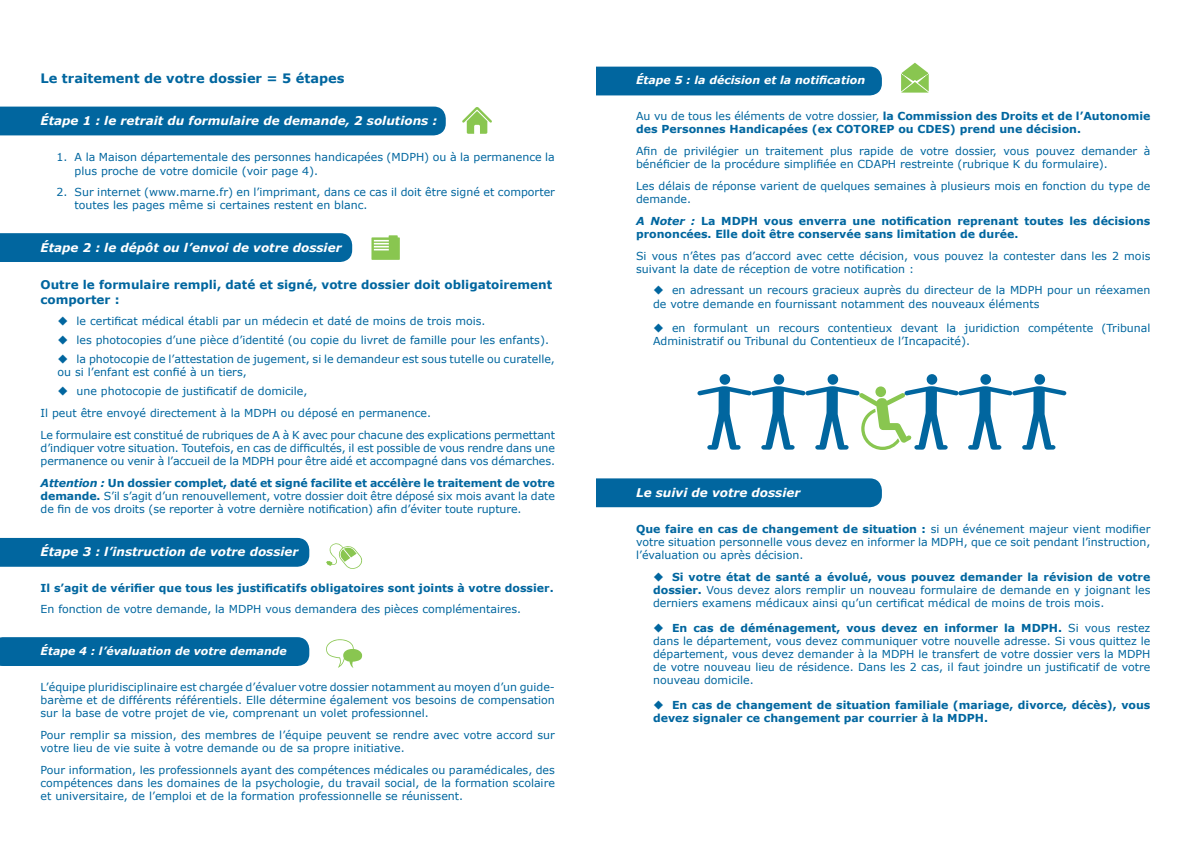
<style>
.page{position:relative;width:1191px;height:842px;background:#fff}
.page>*{position:absolute;margin:0;border:0;box-sizing:border-box;transform-origin:0 0}
.t1{font:700 13px "Verdana";color:#01669f}
.t2{font:italic 700 12px "Verdana";color:#fff}
.t3{font:700 12px/14.4px "Verdana";color:#01669f}
.t4{font:11px/13.2px "Verdana";color:#01669f}
.t5{font:700 11px/13.2px "Verdana";color:#01669f}
.t6{font:italic 700 11px "Verdana";color:#fff}
.s1{font-weight:700;font-style:italic}
.s2{font-weight:700}
.s3{font-weight:400}
.s4{font-style:italic}
</style>
<div class="page">
<div style="left:0;top:107px;width:446px;height:28px;background:#01669f"></div>
<div style="left:0;top:233px;width:352px;height:29px;background:#01669f"></div>
<div style="left:0;top:538px;width:309px;height:29px;background:#01669f"></div>
<div style="left:0;top:637px;width:309px;height:29px;background:#01669f"></div>
<div style="left:579px;top:67px;width:303px;height:28px;background:#01669f;border-radius:12px"></div>
<div style="left:579px;top:478px;width:303px;height:29px;background:#01669f;border-radius:12px"></div>
<svg style="left:462px;top:107px;width:30px;height:27px"></svg>
<svg style="left:371px;top:235px;width:29px;height:25px"></svg>
<svg style="left:326px;top:543px;width:37px;height:26px"></svg>
<svg style="left:326px;top:639px;width:36px;height:29px"></svg>
<svg style="left:901px;top:63px;width:27px;height:30px"></svg>
<svg style="left:697px;top:374px;width:369px;height:76px"></svg>
<div style="left:567px;top:0;width:28px;height:543px;background:#fff"></div>
<p class="t1" style="left:41px;top:69px;width:305px">Le traitement de votre dossier = 5 étapes</p>
<p class="t2" style="left:41px;top:113px;width:398px">Étape 1 : le retrait du formulaire de demande, 2 solutions :</p>
<p class="t4" style="left:75px;top:151px;width:482px;text-indent:-18px">1. A la Maison départementale des personnes handicapées (MDPH) ou à la permanence la plus proche de votre domicile (voir page 4).</p>
<p class="t4" style="left:75px;top:186px;width:482px;text-indent:-18px">2. Sur internet (www.marne.fr) en l’imprimant, dans ce cas il doit être signé et comporter toutes les pages même si certaines restent en blanc.</p>
<p class="t2" style="left:41px;top:239px;width:303px">Étape 2 : le dépôt ou l’envoi de votre dossier</p>
<p class="t3" style="left:41px;top:277px;width:513px">Outre le formulaire rempli, daté et signé, votre dossier doit obligatoirement comporter :</p>
<p class="t4" style="left:77px;top:312px;width:480px;line-height:18.9px">le certificat médical établi par un médecin et daté de moins de trois mois.<br>les photocopies d’une pièce d’identité (ou copie du livret de famille pour les enfants). la photocopie de l’attestation de jugement, si le demandeur est sous tutelle ou curatelle,</p>
<p class="t4" style="left:77px;top:363px;width:232px;line-height:18.9px;text-indent:-19px">ou si l’enfant est confié à un tiers,<br>une photocopie de justificatif de domicile,</p>
<p class="t4" style="left:41px;top:402px;width:516px;line-height:21.7px">Il peut être envoyé directement à la MDPH ou déposé en permanence.<br>Le formulaire est constitué de rubriques de A à K avec pour chacune des explications permettant</p>
<p class="t4" style="left:41px;top:441px;width:516px">d’indiquer votre situation. Toutefois, en cas de difficultés, il est possible de vous rendre dans une permanence ou venir à l’accueil de la MDPH pour être aidé et accompagné dans vos démarches.</p>
<p class="t4" style="left:41px;top:476px;width:516px;text-align:justify"><span class="s1">Attention :</span> <span class="s2">Un dossier complet, daté et signé facilite et accélère le traitement de votre demande.</span> S’il s’agit d’un renouvellement, votre dossier doit être déposé six mois avant la date de fin de vos droits (se reporter à votre dernière notification) afin d’éviter toute rupture.</p>
<p class="t2" style="left:41px;top:543px;width:259px">Étape 3 : l’instruction de votre dossier</p>
<p class="t5" style="left:41px;top:581px;width:514px">Il s’agit de vérifier que tous les justificatifs obligatoires sont joints à votre dossier.</p>
<p class="t4" style="left:41px;top:603px;width:482px">En fonction de votre demande, la MDPH vous demandera des pièces complémentaires.</p>
<p class="t6" style="left:41px;top:643px;width:248px">Étape 4 : l’évaluation de votre demande</p>
<p class="t4" style="left:41px;top:680px;width:516px;text-align:justify">L’équipe pluridisciplinaire est chargée d’évaluer votre dossier notamment au moyen d’un guide&shy;barème et de différents référentiels. Elle détermine également vos besoins de compensation sur la base de votre projet de vie, comprenant un volet professionnel.</p>
<p class="t4" style="left:41px;top:728px;width:516px">Pour remplir sa mission, des membres de l’équipe peuvent se rendre avec votre accord sur votre lieu de vie suite à votre demande ou de sa propre initiative.</p>
<p class="t4" style="left:41px;top:763px;width:516px;text-align:justify">Pour information, les professionnels ayant des compétences médicales ou paramédicales, des compétences dans les domaines de la psychologie, du travail social, de la formation scolaire et universitaire, de l’emploi et de la formation professionnelle se réunissent.</p>
<p class="t6" style="left:636px;top:72px;width:231px">Étape 5 : la décision et la notification</p>
<p class="t5" style="left:636px;top:109px;width:516px"><span class="s3">Au vu de tous les éléments de votre dossier,</span> la Commission des Droits et de l’Autonomie des Personnes Handicapées (ex COTOREP ou CDES) prend une décision.</p>
<p class="t4" style="left:636px;top:144px;width:516px">Afin de privilégier un traitement plus rapide de votre dossier, vous pouvez demander à bénéficier de la procédure simplifiée en CDAPH restreinte (rubrique K du formulaire).</p>
<p class="t4" style="left:636px;top:179px;width:516px">Les délais de réponse varient de quelques semaines à plusieurs mois en fonction du type de demande.</p>
<p class="t5" style="left:636px;top:214px;width:516px"><span class="s4">A Noter :</span> La MDPH vous enverra une notification reprenant toutes les décisions prononcées. Elle doit être conservée sans limitation de durée.</p>
<p class="t4" style="left:636px;top:249px;width:516px">Si vous n’êtes pas d’accord avec cette décision, vous pouvez la contester dans les 2 mois suivant la date de réception de votre notification :</p>
<p class="t4" style="left:653px;top:284px;width:499px;text-indent:19px">en adressant un recours gracieux auprès du directeur de la MDPH pour un réexamen de votre demande en fournissant notamment des nouveaux éléments</p>
<p class="t4" style="left:653px;top:321px;width:499px;text-indent:19px">en formulant un recours contentieux devant la juridiction compétente (Tribunal<br>Administratif ou Tribunal du Contentieux de l’Incapacité).</p>
<p class="t2" style="left:636px;top:484px;width:166px">Le suivi de votre dossier</p>
<p class="t4" style="left:636px;top:522px;width:516px;text-align:justify"><span class="s2">Que faire en cas de changement de situation :</span> si un événement majeur vient modifier votre situation personnelle vous devez en informer la MDPH, que ce soit pendant l’instruction, l’évaluation ou après décision.</p>
<p class="t4" style="left:653px;top:570px;width:499px;text-align:justify;text-indent:19px"><span class="s2">Si votre état de santé a évolué, vous pouvez demander la révision de votre dossier.</span> Vous devez alors remplir un nouveau formulaire de demande en y joignant les derniers examens médicaux ainsi qu’un certificat médical de moins de trois mois.</p>
<p class="t4" style="left:653px;top:621px;width:499px;text-align:justify;text-indent:19px"><span class="s2">En cas de déménagement, vous devez en informer la MDPH.</span> Si vous restez dans le département, vous devez communiquer votre nouvelle adresse. Si vous quittez le département, vous devez demander à la MDPH le transfert de votre dossier vers la MDPH de votre nouveau lieu de résidence. Dans les 2 cas, il faut joindre un justificatif de votre nouveau domicile.</p>
<p class="t5" style="left:653px;top:698px;width:499px;text-indent:19px">En cas de changement de situation familiale (mariage, divorce, décès), vous devez signaler ce changement par courrier à la MDPH.</p>
</div>
